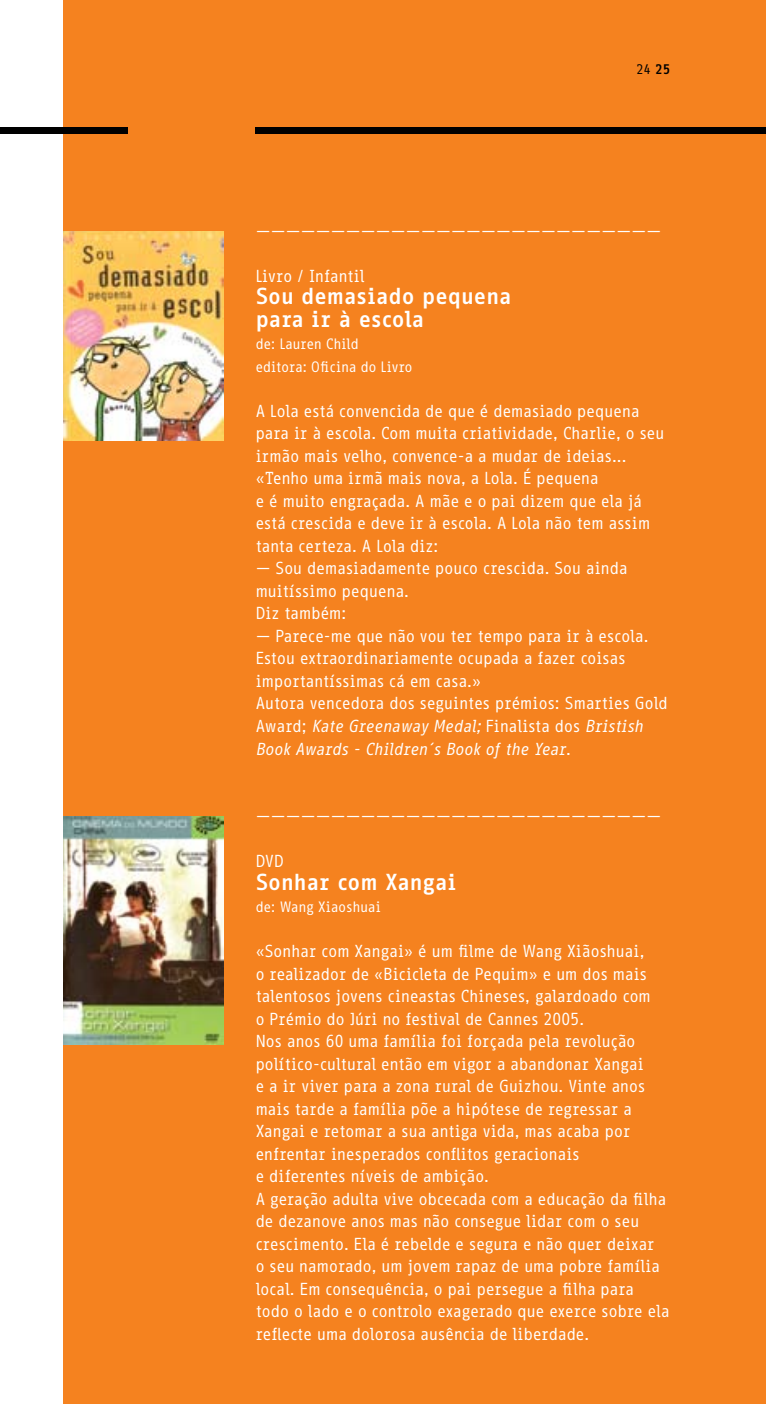
<style>
.page{position:relative;width:766px;height:1404px;background:#fff}
.page>*{position:absolute;margin:0;border:0;box-sizing:border-box;transform-origin:0 0}
.t1{font:700 22.5px/22.5px "Info Office";letter-spacing:-.03em;color:#fff}
.t2{font:16.88px/22.5px "Info Office";letter-spacing:-.03em;color:#fff}
.t3{font:14.62px/22.5px "Info Office";letter-spacing:-.03em;color:#fff}
.t4{font:13.5px "Info Office";color:#000}
.s1{font-weight:700}
.s2{font-style:italic}
</style>
<div class="page">
<div style="left:64px;top:0;width:701px;height:1403px;background:#f5821f"></div>
<div style="left:0;top:128px;width:128px;height:6px;background:#000"></div>
<div style="left:255px;top:128px;width:510px;height:6px;background:#000"></div>
<img style="left:64px;top:231px;width:159px;height:209px">
<img style="left:64px;top:816px;width:159px;height:228px">
<p class="t4" style="left:636px;top:62px;width:36px">24 <span class="s1">25</span></p>
<p class="t2" style="left:255px;top:219px;width:408px">———————————————————————————</p>
<p class="t2" style="left:255px;top:264px;width:111px">Livro / Infantil</p>
<h1 class="t1" style="left:255px;top:284px;width:258px">Sou demasiado pequena para ir à escola</h1>
<p class="t3" style="left:255px;top:333px;width:159px">de: Lauren Child editora: Oficina do Livro</p>
<p class="t2" style="left:255px;top:399px;width:411px">A Lola está convencida de que é demasiado pequena para ir à escola. Com muita criatividade, Charlie, o seu irmão mais velho, convence-a a mudar de ideias... «Tenho uma irmã mais nova, a Lola. É pequena<br>e é muito engraçada. A mãe e o pai dizem que ela já está crescida e deve ir à escola. A Lola não tem assim tanta certeza. A Lola diz:</p>
<p class="t2" style="left:255px;top:557px;width:374px">— Sou demasiadamente pouco crescida. Sou ainda muitíssimo pequena.<br>Diz também:</p>
<p class="t2" style="left:255px;top:624px;width:414px">— Parece-me que não vou ter tempo para ir à escola.<br>Estou extraordinariamente ocupada a fazer coisas importantíssimas cá em casa.»<br>Autora vencedora dos seguintes prémios: Smarties Gold Award; <span class="s2">Kate Greenaway Medal;</span> Finalista dos <span class="s2">Bristish Book Awards - Children´s Book of the Year</span>.</p>
<p class="t2" style="left:255px;top:804px;width:408px">———————————————————————————</p>
<p class="t2" style="left:255px;top:849px;width:31px">DVD</p>
<h1 class="t1" style="left:255px;top:869px;width:203px">Sonhar com Xangai</h1>
<p class="t3" style="left:255px;top:895px;width:127px">de: Wang Xiaoshuai</p>
<p class="t2" style="left:255px;top:939px;width:416px">«Sonhar com Xangai» é um filme de Wang Xiãoshuai,<br>o realizador de «Bicicleta de Pequim» e um dos mais talentosos jovens cineastas Chineses, galardoado com<br>o Prémio do Júri no festival de Cannes 2005.<br>Nos anos 60 uma família foi forçada pela revolução político-cultural então em vigor a abandonar Xangai<br>e a ir viver para a zona rural de Guizhou. Vinte anos mais tarde a família põe a hipótese de regressar a Xangai e retomar a sua antiga vida, mas acaba por enfrentar inesperados conflitos geracionais<br>e diferentes níveis de ambição.<br>A geração adulta vive obcecada com a educação da filha de dezanove anos mas não consegue lidar com o seu crescimento. Ela é rebelde e segura e não quer deixar<br>o seu namorado, um jovem rapaz de uma pobre família local. Em consequência, o pai persegue a filha para todo o lado e o controlo exagerado que exerce sobre ela reflecte uma dolorosa ausência de liberdade.</p>
</div>
